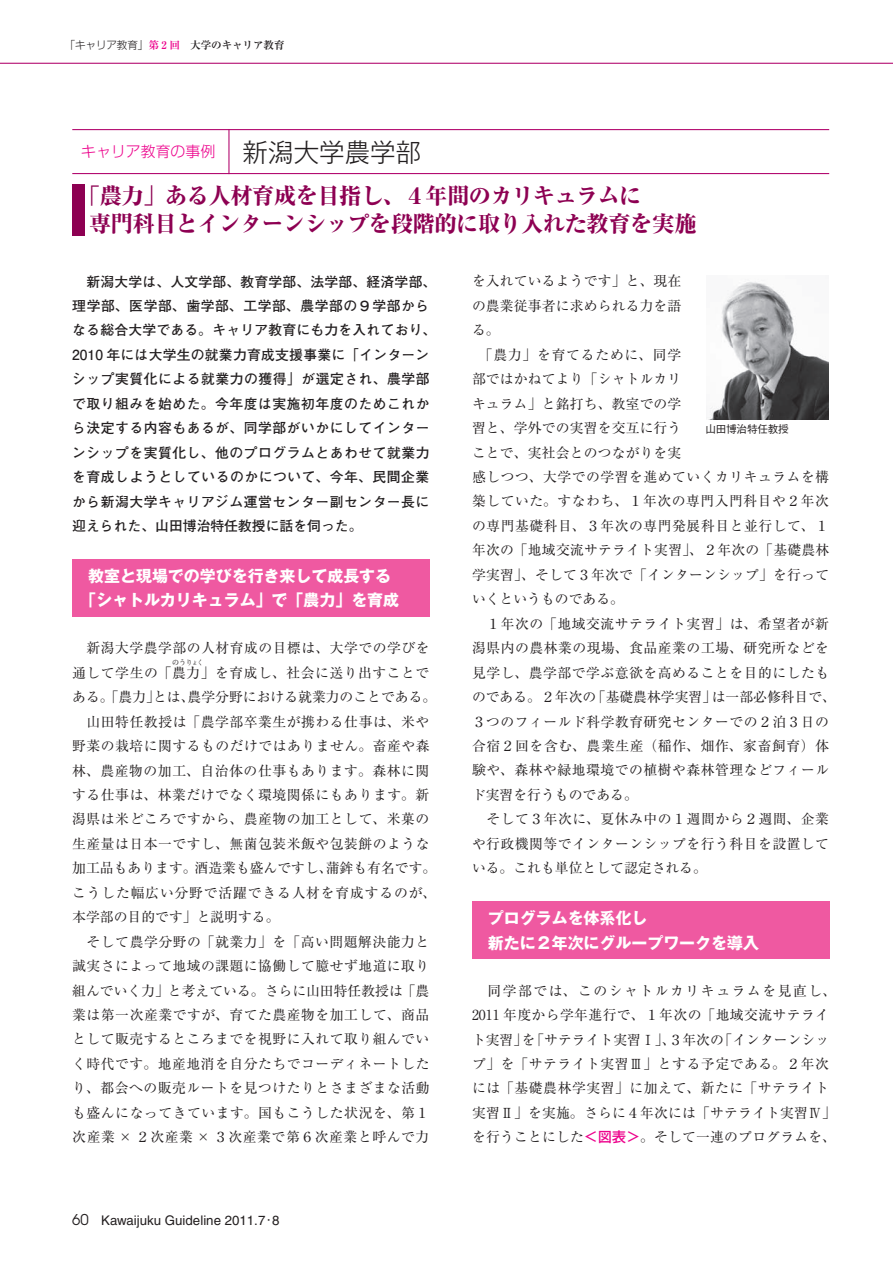
<style>
.page{position:relative;width:893px;height:1263px;background:#fff}
.page>*{position:absolute;margin:0;border:0;box-sizing:border-box;transform-origin:0 0}
.t1{font:300 25.5px "Gothic MB101 Pro";color:#231f20}
.t2{font:800 22.35px/27.6px "Ryumin Pro";letter-spacing:-.03em;color:#8d0052}
.t3{font:700 15.9px/24.5px "Gothic MB101 Pro";color:#fff;text-align:center}
.t4{font:300 14.85px "Shin Go Pro";color:#ed028c}
.t5{font:13.8px/24.5px "Ryumin Pro";letter-spacing:.035em;color:#231f20}
.t6{font:700 13.8px/24.5px "Futo Go B101 Pro";letter-spacing:.035em;color:#231f20}
.t7{font:13.35px "Helvetica";color:#231f20}
.t8{font:700 10.65px "Ryumin Pro";letter-spacing:-.015em;color:#231f20}
.t9{font:500 10.65px "Gothic BBB Pro";letter-spacing:-.025em;color:#231f20}
.t10{font:6.9px "Ryumin Pro";color:#231f20}
.s1{font-family:"Shin Go Pro";font-weight:300}
.s2{color:#ed028c}
.s3{font-family:"Avant Garde";font-size:14.85px}
.s4{font-family:"Gothic BBB Pro";font-weight:500}
.s5{font-family:"Shin Go Pro";font-weight:500;color:#ed028c}
</style>
<div class="page">
<div style="left:472px;top:901px;width:357px;height:57px;background:#ef59a1"></div>
<div style="left:72px;top:559px;width:357px;height:57px;background:#ef59a1"></div>
<hr style="left:0;top:63px;width:893px;height:1px;background:#b0016a">
<hr style="left:72px;top:129px;width:757px;height:1px;background:#b0016a">
<hr style="left:72px;top:173px;width:757px;height:1px;background:#b0016a">
<hr style="left:228px;top:129px;width:1px;height:45px;background:#b0016a">
<img style="left:706px;top:281px;width:122px;height:138px">
<div style="left:72px;top:184px;width:13px;height:51px;background:#8d0052"></div>
<p class="t8" style="left:65px;top:37px;width:222px"><span class="s1">「キャリア教育」</span><span class="s2">第 2 回　</span>大学のキャリア教育</p>
<h1 class="t1" style="left:243px;top:131px;width:180px">新潟大学農学部</h1>
<p class="t4" style="left:81px;top:139px;width:135px">キャリア教育の事例</p>
<h2 class="t2" style="left:89px;top:181px;width:609px;text-indent:-11px">「農力」ある人材育成を目指し、４年間のカリキュラムに<br>専門科目とインターンシップを段階的に取り入れた教育を実施</h2>
<p class="t6" style="left:72px;top:267px;width:366px">　新潟大学は、人文学部、教育学部、法学部、経済学部、理学部、医学部、歯学部、工学部、農学部の９学部からなる総合大学である。キャリア教育にも力を入れており、<br>2010 年には大学生の就業力育成支援事業に「インターンシップ実質化による就業力の獲得」が選定され、農学部で取り組みを始めた。今年度は実施初年度のためこれから決定する内容もあるが、同学部がいかにしてインターンシップを実質化し、他のプログラムとあわせて就業力を育成しようとしているのかについて、今年、民間企業から新潟大学キャリアジム運営センター副センター長に迎えられた、山田博治特任教授に話を伺った。</p>
<p class="t3" style="left:72px;top:562px;width:328px">教室と現場での学びを行き来して成長する<br>　「シャトルカリキュラム」で「農力」を育成</p>
<p class="t5" style="left:72px;top:635px;width:359px">　新潟大学農学部の人材育成の目標は、大学での学びを通して学生の「農力」を育成し、社会に送り出すことで</p>
<p class="t10" style="left:172px;top:657px;width:32px">のうりょく</p>
<p class="t5" style="left:72px;top:684px;width:366px">ある。「農力」とは、農学分野における就業力のことである。　山田特任教授は「農学部卒業生が携わる仕事は、米や野菜の栽培に関するものだけではありません。畜産や森林、農産物の加工、自治体の仕事もあります。森林に関する仕事は、林業だけでなく環境関係にもあります。新潟県は米どころですから、農産物の加工として、米菓の生産量は日本一ですし、無菌包装米飯や包装餅のような加工品もあります。酒造業も盛んですし、蒲鉾も有名です。こうした幅広い分野で活躍できる人材を育成するのが、本学部の目的です」と説明する。<br>　そして農学分野の「就業力」を「高い問題解決能力と誠実さによって地域の課題に協働して臆せず地道に取り組んでいく力」と考えている。さらに山田特任教授は「農業は第一次産業ですが、育てた農産物を加工して、商品として販売するところまでを視野に入れて取り組んでいく時代です。地産地消を自分たちでコーディネートしたり、都会への販売ルートを見つけたりとさまざまな活動も盛んになってきています。国もこうした状況を、第１次産業 × ２次産業 × ３次産業で第６次産業と呼んで力</p>
<p class="t7" style="left:72px;top:1212px;width:209px"><span class="s3">60</span> Kawaijuku Guideline 2011.7<span class="s4">･</span>8</p>
<p class="t5" style="left:472px;top:268px;width:366px">を入れているようです」と、現在<br>の農業従事者に求められる力を語<br>る。<br>　「農力」を育てるために、同学<br>部ではかねてより「シャトルカリ<br>キュラム」と銘打ち、教室での学<br>習と、学外での実習を交互に行う<br>ことで、実社会とのつながりを実<br>感しつつ、大学での学習を進めていくカリキュラムを構築していた。すなわち、１年次の専門入門科目や２年次の専門基礎科目、３年次の専門発展科目と並行して、１年次の「地域交流サテライト実習」、２年次の「基礎農林学実習」、そして３年次で「インターンシップ」を行っていくというものである。<br>　１年次の「地域交流サテライト実習」は、希望者が新潟県内の農林業の現場、食品産業の工場、研究所などを見学し、農学部で学ぶ意欲を高めることを目的にしたものである。２年次の「基礎農林学実習」は一部必修科目で、<br>３つのフィールド科学教育研究センターでの２泊３日の合宿２回を含む、農業生産（稲作、畑作、家畜飼育）体験や、森林や緑地環境での植樹や森林管理などフィールド実習を行うものである。<br>　そして３年次に、夏休み中の１週間から２週間、企業や行政機関等でインターンシップを行う科目を設置している。これも単位として認定される。</p>
<p class="t3" style="left:472px;top:904px;width:289px;text-align:left;text-indent:16px">プログラムを体系化し<br>　新たに２年次にグループワークを導入</p>
<p class="t5" style="left:472px;top:977px;width:366px;text-indent:15px">同学部では、このシャトルカリキュラムを見直し、<br>2011 年度から学年進行で、１年次の「地域交流サテライト実習」を「サテライト実習Ⅰ」、３年次の「インターンシップ」を「サテライト実習Ⅲ」とする予定である。２年次には「基礎農林学実習」に加えて、新たに「サテライト実習Ⅱ」を実施。さらに４年次には「サテライト実習Ⅳ」を行うことにした<span class="s5">＜図表＞</span>。そして一連のプログラムを、</p>
<p class="t9" style="left:706px;top:420px;width:85px">山田博治特任教授</p>
</div>
